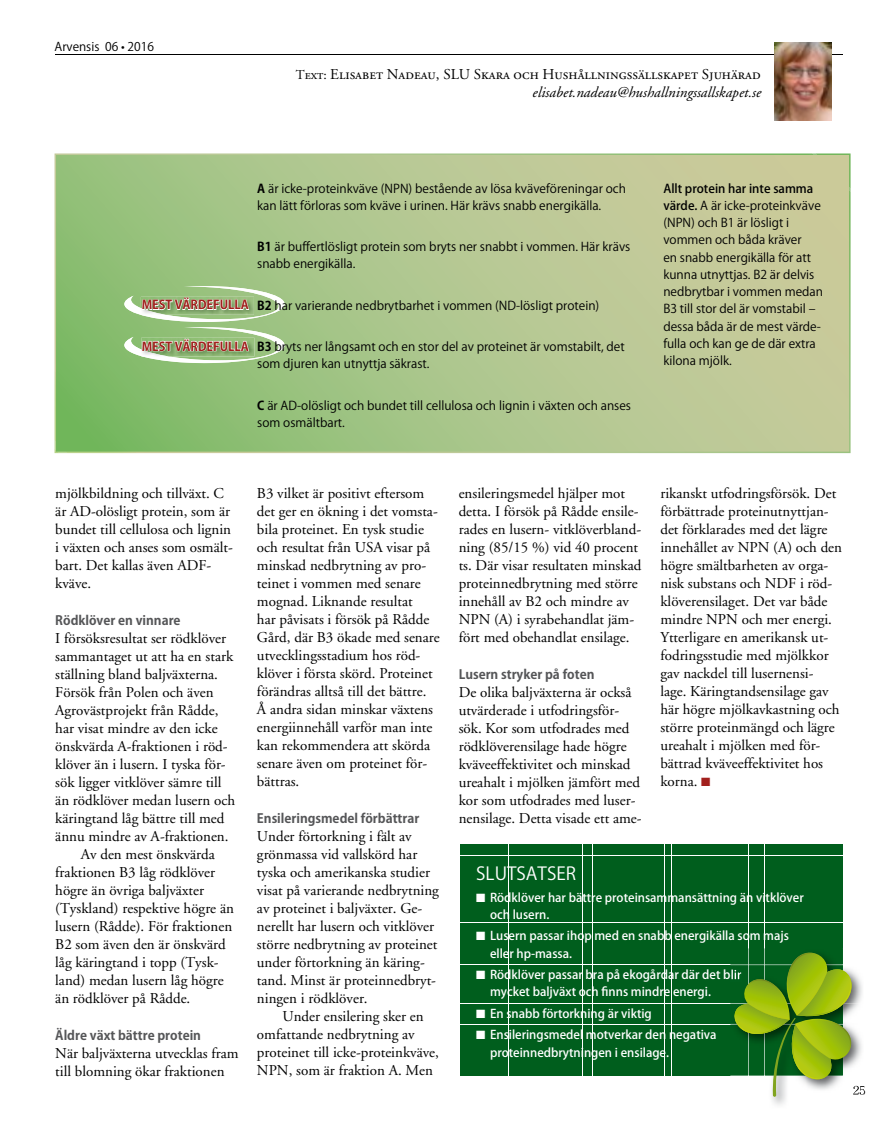
<style>
.page{position:relative;width:893px;height:1136px;background:#fff}
.page>*{position:absolute;margin:0;border:0;box-sizing:border-box;transform-origin:0 0}
.t1{font:17.85px "Koz Go Std";color:#fff}
.t2{font:15px/18px "Adobe Garamond";color:#000}
.t3{font:15px "Adobe Garamond Regular SC";color:#000}
.t4{font:italic 15px "Adobe Garamond";color:#000}
.t5{font:13.5px "DF Kai Shu SB Estd BF";color:#000}
.t6{font:700 12.75px "Koz Go Std";color:#555658}
.t7{font:12.15px/17.2px "Koz Go Std";color:#000}
.t8{font:700 12.15px "Koz Go Std";color:#a2201d}
.t9{font:500 12px/17.2px "Koz Go Std";color:#fff}
.t10{font:12px "Koz Go Std";color:#000}
.s1{font-size:13.5px}
.s2{font-weight:700}
.s3{font-weight:500}
.s4{color:#a2201d}
</style>
<div class="page">
<hr style="left:55px;top:55px;width:788px;height:1px;background:#000">
<svg style="left:55px;top:153px;width:796px;height:300px;background:#aec68c"></svg>
<img style="left:775px;top:43px;width:57px;height:78px">
<div style="left:460px;top:844px;width:383px;height:231px;background:#005e1d"></div>
<hr style="left:508px;top:839px;width:1px;height:295px;background:#fff">
<hr style="left:582px;top:839px;width:1px;height:295px;background:#fff">
<hr style="left:453px;top:855px;width:413px;height:1px;background:#fff">
<hr style="left:592px;top:839px;width:1px;height:295px;background:#fff">
<hr style="left:671px;top:839px;width:1px;height:295px;background:#fff">
<hr style="left:453px;top:922px;width:413px;height:1px;background:#fff">
<hr style="left:664px;top:839px;width:1px;height:295px;background:#fff">
<hr style="left:748px;top:839px;width:1px;height:295px;background:#fff">
<hr style="left:453px;top:964px;width:413px;height:1px;background:#fff">
<hr style="left:453px;top:1002px;width:413px;height:1px;background:#fff">
<hr style="left:453px;top:1023px;width:413px;height:1px;background:#fff">
<hr style="left:764px;top:839px;width:1px;height:295px;background:#fff">
<svg style="left:729px;top:948px;width:135px;height:156px"></svg>
<svg style="left:124px;top:281px;width:161px;height:82px;background:#aacb97"></svg>
<p class="t10" style="left:55px;top:39px;width:101px">Arvensis 06 • 2016</p>
<p class="t3" style="left:296px;top:66px;width:466px"><span class="s1">Text:</span> Elisabet Nadeau, SLU Skara och Hushållningssällskapet Sjuhärad</p>
<p class="t4" style="left:532px;top:84px;width:230px">elisabet.nadeau@hushallningssallskapet.se</p>
<p class="t8" style="left:142px;top:297px;width:109px">MEST VÄRDEFULLA</p>
<p class="t8" style="left:142px;top:338px;width:109px">MEST VÄRDEFULLA</p>
<p class="t7" style="left:257px;top:180px;width:370px"><span class="s2">A</span> är icke-proteinkväve (NPN) bestående av lösa kväveföreningar och kan lätt förloras som kväve i urinen. Här krävs snabb energikälla.</p>
<p class="t7" style="left:257px;top:238px;width:375px"><span class="s2">B1</span> är buffertlösligt protein som bryts ner snabbt i vommen. Här krävs snabb energikälla.</p>
<p class="t7" style="left:257px;top:297px;width:344px"><span class="s2">B2</span> har varierande nedbrytbarhet i vommen (ND-lösligt protein)</p>
<p class="t7" style="left:257px;top:338px;width:369px"><span class="s2">B3</span> bryts ner långsamt och en stor del av proteinet är vomstabilt, det som djuren kan utnyttja säkrast.</p>
<p class="t7" style="left:257px;top:397px;width:375px"><span class="s2">C</span> är AD-olösligt och bundet till cellulosa och lignin i växten och anses som osmältbart.</p>
<p class="t7" style="left:663px;top:180px;width:161px"><span class="s3">Allt protein har inte samma värde.</span> A är icke-proteinkväve (NPN) och B1 är lösligt i vommen och båda kräver<br>en snabb energikälla för att kunna utnyttjas. B2 är delvis nedbrytbar i vommen medan<br>B3 till stor del är vomstabil ‒ dessa båda är de mest värde&shy;fulla och kan ge de där extra kilona mjölk.</p>
<p class="t2" style="left:55px;top:484px;width:179px">mjölkbildning och tillväxt. C är AD-olösligt protein, som är bundet till cellulosa och lignin i växten och anses som osmält&shy;bart. Det kallas även ADF&shy;kväve.</p>
<p class="t6" style="left:55px;top:612px;width:127px">Rödklöver en vinnare</p>
<p class="t2" style="left:55px;top:629px;width:172px">I försöksresultat ser rödklöver</p>
<p class="t2" style="left:55px;top:647px;width:179px">sammantaget ut att ha en stark</p>
<p class="t2" style="left:55px;top:665px;width:164px">ställning bland baljväxterna.</p>
<p class="t2" style="left:55px;top:683px;width:160px">Försök från Polen och även</p>
<p class="t2" style="left:55px;top:701px;width:165px">Agrovästprojekt från Rådde,</p>
<p class="t2" style="left:55px;top:719px;width:164px">har visat mindre av den icke</p>
<p class="t2" style="left:55px;top:737px;width:174px">önskvärda A-fraktionen i röd-</p>
<p class="t2" style="left:55px;top:755px;width:172px">klöver än i lusern. I tyska för-</p>
<p class="t2" style="left:55px;top:773px;width:168px">sök ligger vitklöver sämre till</p>
<p class="t2" style="left:55px;top:791px;width:181px">än rödklöver medan lusern och</p>
<p class="t2" style="left:55px;top:809px;width:171px">käringtand låg bättre till med</p>
<p class="t2" style="left:55px;top:827px;width:175px">ännu mindre av A-fraktionen.</p>
<p class="t2" style="left:81px;top:845px;width:136px">Av den mest önskvärda</p>
<p class="t2" style="left:55px;top:863px;width:161px">fraktionen B3 låg rödklöver</p>
<p class="t2" style="left:55px;top:881px;width:150px">högre än övriga baljväxter</p>
<p class="t2" style="left:55px;top:899px;width:180px">(Tyskland) respektive högre än</p>
<p class="t2" style="left:55px;top:917px;width:178px">lusern (Rådde). För fraktionen</p>
<p class="t2" style="left:55px;top:935px;width:172px">B2 som även den är önskvärd</p>
<p class="t2" style="left:55px;top:953px;width:165px">låg käringtand i topp (Tysk-</p>
<p class="t2" style="left:55px;top:971px;width:170px">land) medan lusern låg högre</p>
<p class="t2" style="left:55px;top:989px;width:137px">än rödklöver på Rådde.</p>
<p class="t6" style="left:55px;top:1026px;width:147px">Äldre växt bättre protein</p>
<p class="t2" style="left:55px;top:1044px;width:185px">När baljväxterna utvecklas fram till blomning ökar fraktionen</p>
<p class="t2" style="left:257px;top:484px;width:184px">B3 vilket är positivt eftersom det ger en ökning i det vomsta&shy;bila proteinet. En tysk studie och resultat från USA visar på minskad nedbrytning av pro&shy;teinet i vommen med senare mognad. Liknande resultat<br>har påvisats i försök på Rådde<br>Gård, där B3 ökade med senare utvecklingsstadium hos röd&shy;klöver i första skörd. Proteinet förändras alltså till det bättre.<br>Å andra sidan minskar växtens energiinnehåll varför man inte kan rekommendera att skörda senare även om proteinet för&shy;bättras.</p>
<p class="t6" style="left:257px;top:810px;width:164px">Ensileringsmedel förbättrar</p>
<p class="t2" style="left:257px;top:827px;width:183px">Under förtorkning i fält av grönmassa vid vallskörd har tyska och amerikanska studier visat på varierande nedbrytning av proteinet i baljväxter. Ge&shy;nerellt har lusern och vitklöver större nedbrytning av proteinet under förtorkning än käring&shy;tand. Minst är proteinnedbryt&shy;ningen i rödklöver.</p>
<p class="t2" style="left:257px;top:1007px;width:183px;text-indent:26px">Under ensilering sker en omfattande nedbrytning av proteinet till icke-proteinkväve,<br>NPN, som är fraktion A. Men</p>
<p class="t2" style="left:459px;top:484px;width:184px">ensileringsmedel hjälper mot detta. I försök på Rådde ensile&shy;rades en lusern- vitklöverbland&shy;ning (85/15 %) vid 40 procent ts. Där visar resultaten minskad proteinnedbrytning med större innehåll av B2 och mindre av<br>NPN (A) i syrabehandlat jäm&shy;fört med obehandlat ensilage.</p>
<p class="t6" style="left:459px;top:666px;width:137px">Lusern stryker på foten</p>
<p class="t2" style="left:459px;top:683px;width:185px">De olika baljväxterna är också utvärderade i utfodringsför&shy;sök. Kor som utfodrades med rödklöverensilage hade högre kväveeffektivitet och minskad ureahalt i mjölken jämfört med kor som utfodrades med luser&shy;nensilage. Detta visade ett ame-</p>
<p class="t2" style="left:660px;top:484px;width:183px">rikanskt utfodringsförsök. Det förbättrade proteinutnyttjan&shy;det förklarades med det lägre innehållet av NPN (A) och den högre smältbarheten av orga&shy;nisk substans och NDF i röd&shy;klöverensilaget. Det var både mindre NPN och mer energi.<br>Ytterligare en amerikansk ut&shy;fodringsstudie med mjölkkor gav nackdel till lusernensi&shy;lage. Käringtandsensilage gav här högre mjölkavkastning och större proteinmängd och lägre ureahalt i mjölken med för&shy;bättrad kväveeffektivitet hos korna. <span class="s4">■</span></p>
<p class="t1" style="left:476px;top:862px;width:101px">SLUTSATSER</p>
<p class="t9" style="left:490px;top:889px;width:315px;text-indent:-14px">■ Rödklöver har bättre proteinsammansättning än vitklöver och lusern.</p>
<p class="t9" style="left:490px;top:927px;width:300px;text-indent:-14px">■ Lusern passar ihop med en snabb energikälla som majs eller hp-massa.</p>
<p class="t9" style="left:490px;top:966px;width:253px;text-indent:-14px">■ Rödklöver passar bra på ekogårdar där det blir mycket baljväxt och finns mindre energi.</p>
<p class="t9" style="left:476px;top:1005px;width:177px">■ En snabb förtorkning är viktig</p>
<p class="t9" style="left:490px;top:1026px;width:228px;text-indent:-14px">■ Ensileringsmedel motverkar den negativa proteinnedbrytningen i ensilage.</p>
<p class="t5" style="left:853px;top:1082px;width:14px">25</p>
</div>
